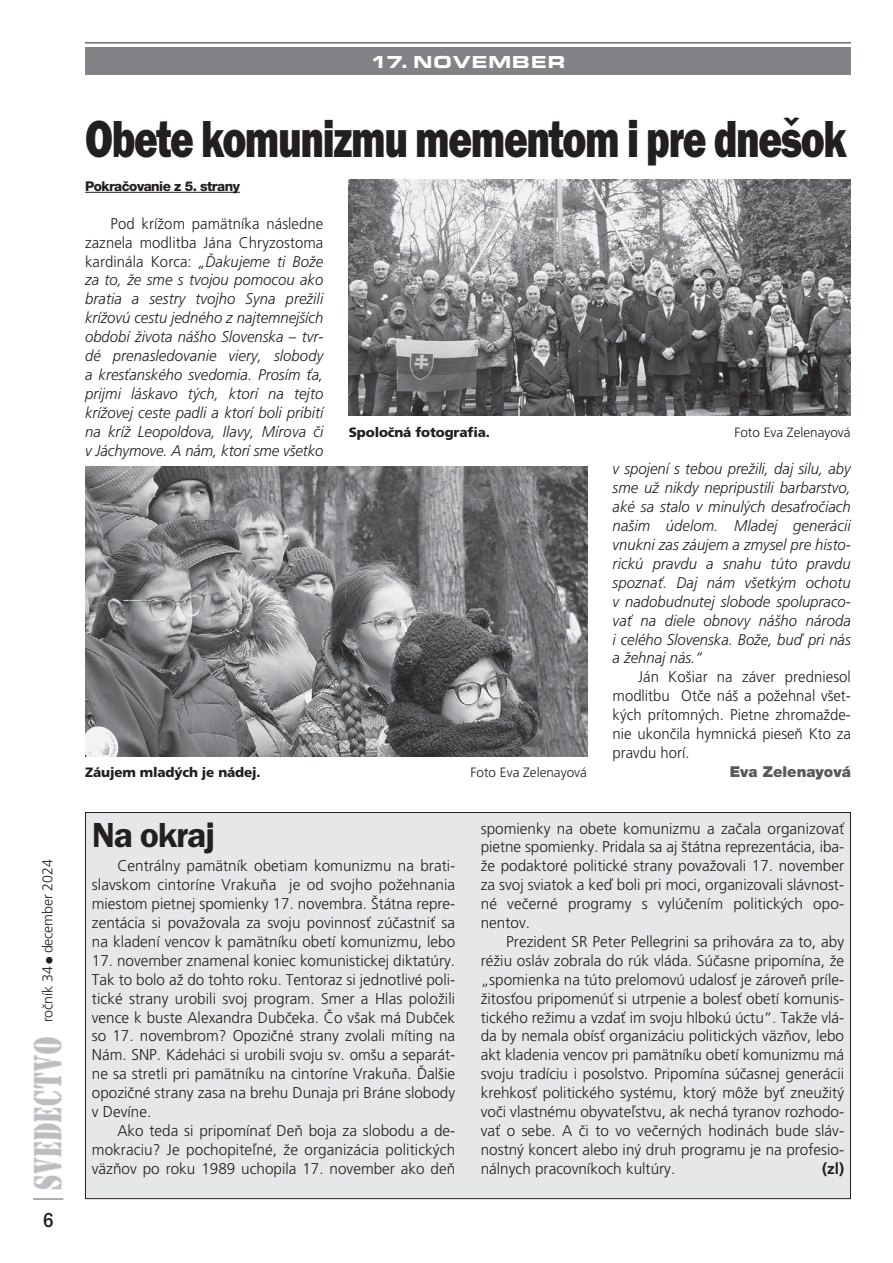
<style>
.page{position:relative;width:893px;height:1263px;background:#fff}
.page>*{position:absolute;margin:0;border:0;box-sizing:border-box;transform-origin:0 0}
.t1{font:54px "Franklin Got Itc TCE Heav";letter-spacing:-.035em;color:#231f20;scale:.75 1}
.t2{font:600 36px "Franklin Got Itc TCE";letter-spacing:-.035em;color:#231f20}
.t3{font:500 condensed 21px "Franklin Got Itc TCE";color:#231f20}
.t4{font:18px "Eurostile TCE Blac Exte";letter-spacing:.03em;color:#fff}
.t5{font:300 15.6px/18.9px "Frutiger CE";color:#231f20;text-align:justify}
.t6{font:700 15.6px "Frutiger CE";color:#231f20}
.t7{font:italic 300 15.45px/18.9px "Frutiger CE";color:#231f20;text-align:justify;scale:.96 1}
.t8{font:300 15.45px/18.9px "Frutiger CE";color:#231f20;text-align:justify;scale:.96 1}
.t9{font:900 15px "Helvetica Neue CE";color:#58595b}
.t10{font:300 14.25px "Frutiger CE";letter-spacing:-.01em;color:#231f20}
.t11{font:900 13.5px "Frutiger CE";letter-spacing:-.01em;color:#231f20}
.t12{font:300 13.5px "Frutiger CE";color:#231f20}
.t13{font:800 13.5px "Helvetica Neue CE";letter-spacing:-.04em;color:#231f20}
.s1{font-style:normal}
</style>
<div class="page">
<div style="left:85px;top:812px;width:765px;height:387px;background:#e6e7e8"></div>
<hr style="left:85px;top:192px;width:100px;height:1px;background:#231f20">
<hr style="left:185px;top:192px;width:55px;height:1px;background:#231f20">
<div style="left:85px;top:48px;width:765px;height:27px;background:#808285"></div>
<hr style="left:85px;top:43px;width:765px;height:1px;background:#231f20">
<img style="left:33px;top:1037px;width:29px;height:153px">
<hr style="left:33px;top:1198px;width:30px;height:2px;background:#939598">
<img style="left:349px;top:180px;width:501px;height:236px">
<img style="left:85px;top:467px;width:502px;height:290px">
<p class="t10" style="left:41px;top:1022px;width:164px;rotate:-90deg">roãník 34 ● december 2024</p>
<h3 class="t3" style="left:43px;top:1208px;width:12px">6</h3>
<p class="t4" style="left:370px;top:56px;width:197px">17. NOVEMBER</p>
<h1 class="t1" style="left:85px;top:122px;width:1017px">Obete komunizmu mementom i pre dnešok</h1>
<p class="t13" style="left:85px;top:179px;width:156px">Pokraãovanie z 5. strany</p>
<p class="t7" style="left:85px;top:215px;width:250px;text-indent:26px"><span class="s1">Pod kríÏom pamätníka následne zaznela modlitba Jána Chryzostoma kardinála Korca:</span> „ëakujeme ti BoÏe za to, Ïe sme s tvojou pomocou ako bratia a sestry tvojho Syna preÏili kríÏovú cestu jedného z najtemnej‰ích období Ïivota ná‰ho Slovenska – tvr&shy;dé prenasledovanie viery, slobody a kresÈanského svedomia. Prosím Èa, prijmi láskavo t˘ch, ktorí na tejto kríÏovej ceste padli a ktorí boli pribití na kríÏ Leopoldova, Ilavy, Mírova ãi v Jáchymove. A nám, ktorí sme v‰etko</p>
<p class="t11" style="left:349px;top:426px;width:142px">Spoloãná fotografia.</p>
<p class="t12" style="left:734px;top:426px;width:118px">Foto Eva Zelenayová</p>
<p class="t11" style="left:85px;top:766px;width:177px">Záujem mlad˘ch je nádej.</p>
<p class="t12" style="left:470px;top:766px;width:118px">Foto Eva Zelenayová</p>
<p class="t7" style="left:612px;top:461px;width:250px">v spojení s tebou preÏili, daj silu, aby sme uÏ nikdy nepripustili barbarstvo, aké sa stalo v minul˘ch desaÈroãiach na‰im údelom. Mladej generácii vnukni zas záujem a zmysel pre histo&shy;rickú pravdu a snahu túto pravdu spoznaÈ. Daj nám v‰etk˘m ochotu v nadobudnutej slobode spolupraco&shy;vaÈ na diele obnovy ná‰ho národa i celého Slovenska. BoÏe, buì pri nás a Ïehnaj nás.“</p>
<p class="t8" style="left:612px;top:669px;width:250px;text-indent:26px">Ján Ko‰iar na záver predniesol modlitbu Otãe ná‰ a poÏehnal v‰et&shy;k˘ch prítomn˘ch. Pietne zhromaÏde&shy;nie ukonãila hymnická pieseÀ Kto za pravdu horí.</p>
<p class="t9" style="left:729px;top:763px;width:123px">Eva Zelenayová</p>
<h2 class="t2" style="left:92px;top:814px;width:125px">Na okraj</h2>
<p class="t5" style="left:92px;top:858px;width:365px;text-indent:26px">Centrálny pamätník obetiam komunizmu na brati&shy;slavskom cintoríne VrakuÀa je od svojho poÏehnania miestom pietnej spomienky 17. novembra. ·tátna repre&shy;zentácia si povaÏovala za svoju povinnosÈ zúãastniÈ sa na kladení vencov k pamätníku obetí komunizmu, lebo</p>
<p class="t5" style="left:92px;top:952px;width:365px">17. november znamenal koniec komunistickej diktatúry.<br>Tak to bolo aÏ do tohto roku. Tentoraz si jednotlivé poli&shy;tické strany urobili svoj program. Smer a Hlas poloÏili vence k buste Alexandra Dubãeka. âo v‰ak má Dubãek so 17. novembrom? Opoziãné strany zvolali míting na Nám. SNP. Kádeháci si urobili svoju sv. om‰u a separát&shy;ne sa stretli pri pamätníku na cintoríne VrakuÀa. ëal‰ie opoziãné strany zasa na brehu Dunaja pri Bráne slobody v Devíne.</p>
<p class="t5" style="left:92px;top:1122px;width:365px;text-indent:26px">Ako teda si pripomínaÈ DeÀ boja za slobodu a de&shy;mokraciu? Je pochopiteºné, Ïe organizácia politick˘ch väzÀov po roku 1989 uchopila 17. november ako deÀ</p>
<p class="t5" style="left:480px;top:820px;width:365px">spomienky na obete komunizmu a zaãala organizovaÈ pietne spomienky. Pridala sa aj ‰tátna reprezentácia, iba-Ïe podaktoré politické strany povaÏovali 17. november za svoj sviatok a keì boli pri moci, organizovali slávnost&shy;né veãerné programy s vylúãením politick˘ch opo&shy;nentov.</p>
<p class="t5" style="left:480px;top:933px;width:365px;text-indent:26px">Prezident SR Peter Pellegrini sa prihovára za to, aby réÏiu osláv zobrala do rúk vláda. Súãasne pripomína, Ïe „spomienka na túto prelomovú udalosÈ je zároveÀ príle-ÏitosÈou pripomenúÈ si utrpenie a bolesÈ obetí komunis&shy;tického reÏimu a vzdaÈ im svoju hlbokú úctu“. TakÏe vlá&shy;da by nemala obísÈ organizáciu politick˘ch väzÀov, lebo akt kladenia vencov pri pamätníku obetí komunizmu má svoju tradíciu i posolstvo. Pripomína súãasnej generácii krehkosÈ politického systému, ktor˘ môÏe byÈ zneuÏit˘ voãi vlastnému obyvateºstvu, ak nechá tyranov rozhodo&shy;vaÈ o sebe. A ãi to vo veãern˘ch hodinách bude sláv&shy;nostn˘ koncert alebo in˘ druh programu je na profesio&shy;nálnych pracovníkoch kultúry.</p>
<p class="t6" style="left:822px;top:1162px;width:24px">(zl)</p>
</div>
